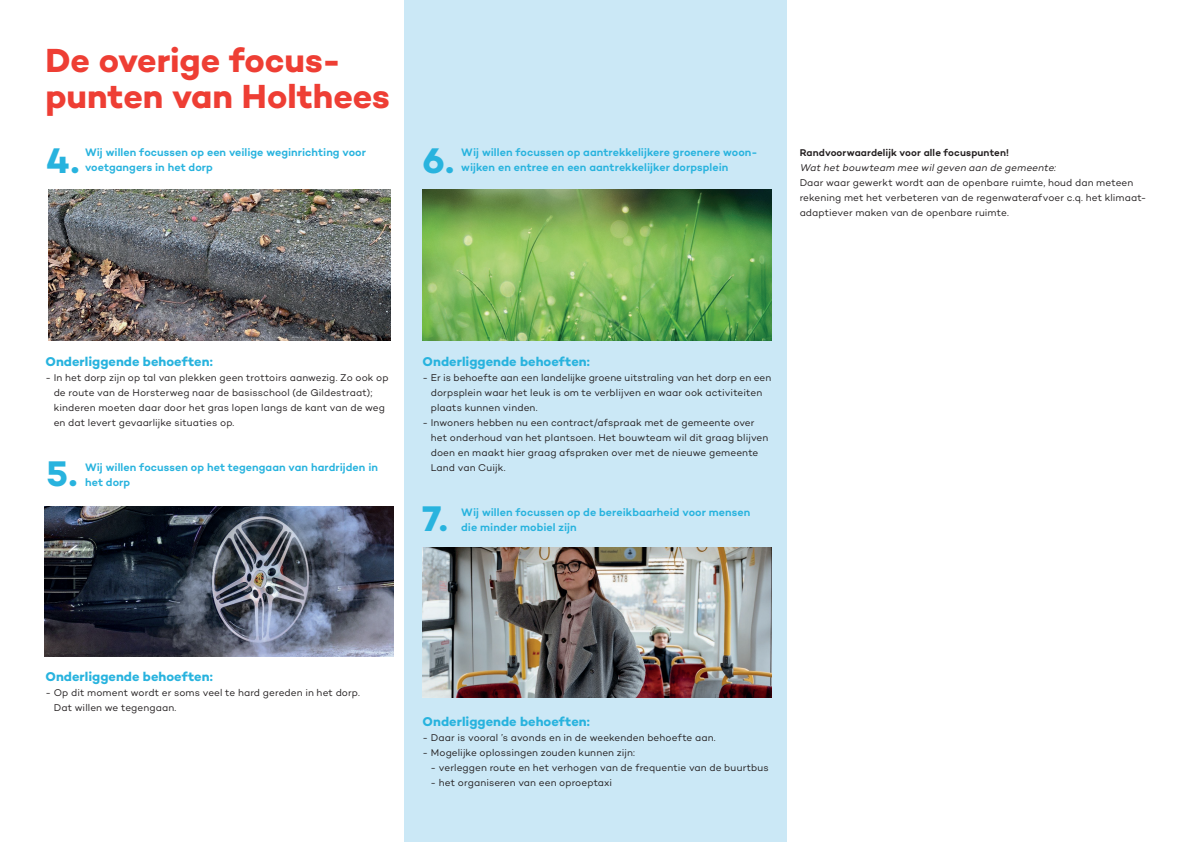
<style>
.page{position:relative;width:1191px;height:842px;background:#fff}
.page>*{position:absolute;margin:0;border:0;box-sizing:border-box;transform-origin:0 0}
.t1{font:700 36.3px "Campton";color:#28b3de}
.t2{font:700 34px/36px "Campton";letter-spacing:-.005em;color:#ee3e34}
.t3{font:700 13px "Campton";letter-spacing:.005em;color:#28b3de}
.t4{font:600 11px/15px "Campton";letter-spacing:.005em;color:#28b3de}
.t5{font:10px/15px "Campton";letter-spacing:.01em;color:#231f20}
.t6{font:italic 10px "Campton";color:#231f20}
.t7{font:600 10px "Campton";letter-spacing:.01em;color:#231f20}
</style>
<div class="page">
<div style="left:404px;top:0;width:383px;height:842px;background:#cbe8f6"></div>
<img style="left:48px;top:190px;width:342px;height:150px">
<img style="left:45px;top:506px;width:348px;height:150px">
<img style="left:422px;top:190px;width:349px;height:150px">
<img style="left:422px;top:547px;width:349px;height:150px">
<h2 class="t2" style="left:45px;top:41px;width:346px">De overige focus&shy;punten van Holthees</h2>
<p class="t4" style="left:85px;top:145px;width:282px">Wij willen focussen op een veilige weginrichting voor voetgangers in het dorp</p>
<h1 class="t1" style="left:46px;top:137px;width:35px">4.</h1>
<h1 class="t1" style="left:422px;top:137px;width:33px">6.</h1>
<p class="t4" style="left:461px;top:145px;width:298px">Wij willen focussen op aantrekkelijkere groenere woon&shy;wijken en entree en een aantrekkelijker dorpsplein</p>
<p class="t7" style="left:799px;top:146px;width:211px">Randvoorwaardelijk voor alle focuspunten!</p>
<p class="t6" style="left:799px;top:161px;width:260px">Wathetbouwteam mee wilgeven aan de gemeente:</p>
<p class="t5" style="left:799px;top:175px;width:348px">Daar waar gewerkt wordt aan de openbare ruimte, houd dan meteen rekening met het verbeteren van de regenwaterafvoer c.q. het klimaat&shy;adaptiever maken van de openbare ruimte.</p>
<h3 class="t3" style="left:45px;top:353px;width:169px">Onderliggende behoeften:</h3>
<p class="t5" style="left:54px;top:370px;width:336px;text-indent:-8px">- In het dorp zijn op tal van plekken geen trottoirs aanwezig. Zo ook op de route van de Horsterweg naar de basisschool (de Gildestraat); kinderen moeten daar door het gras lopen langs de kant van de weg en dat levert gevaarlijke situaties op.</p>
<p class="t4" style="left:85px;top:460px;width:294px">Wij willen focussen op het tegengaan van hardrijden in het dorp</p>
<h1 class="t1" style="left:46px;top:450px;width:33px">5.</h1>
<h3 class="t3" style="left:422px;top:353px;width:169px">Onderliggende behoeften:</h3>
<p class="t5" style="left:431px;top:370px;width:342px;text-indent:-8px">- Er is behoefte aan een landelijke groene uitstraling van het dorp en een dorpsplein waar het leuk is om te verblijven en waar ook activiteiten plaats kunnen vinden.</p>
<p class="t5" style="left:431px;top:415px;width:339px;text-indent:-8px">- Inwoners hebben nu een contract/afspraak met de gemeente over het onderhoud van het plantsoen. Het bouwteam wil dit graag blijven doen en maakt hier graag afspraken over met de nieuwe gemeente Land van Cuijk.</p>
<p class="t4" style="left:461px;top:505px;width:291px">Wij willen focussen op de bereikbaarheid voor mensen die minder mobiel zijn</p>
<h1 class="t1" style="left:422px;top:496px;width:27px">7.</h1>
<h3 class="t3" style="left:45px;top:668px;width:169px">Onderliggende behoeften:</h3>
<p class="t5" style="left:54px;top:685px;width:308px;text-indent:-8px">- Op dit moment wordt er soms veel te hard gereden in het dorp.<br>Dat willen we tegengaan.</p>
<h3 class="t3" style="left:422px;top:713px;width:169px">Onderliggende behoeften:</h3>
<p class="t5" style="left:422px;top:730px;width:295px">- Daar is vooral ’s avonds en in de weekenden behoefte aan.</p>
<p class="t5" style="left:422px;top:745px;width:214px">- Mogelijke oplossingen zouden kunnen zijn:</p>
<p class="t5" style="left:430px;top:760px;width:340px">- verleggen route en het verhogen van de frequentie van de buurtbus</p>
<p class="t5" style="left:430px;top:775px;width:183px">- het organiseren van een oproeptaxi</p>
</div>
